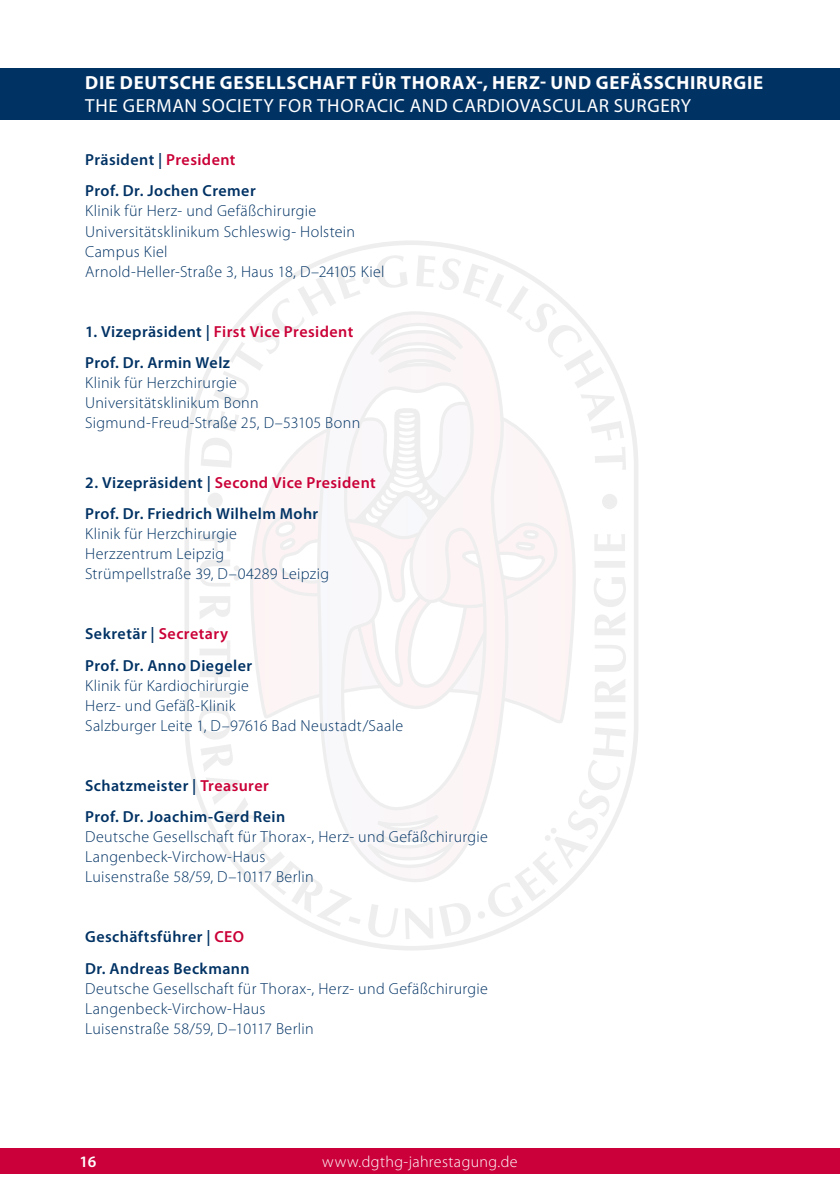
<style>
.page{position:relative;width:840px;height:1191px;background:#fff}
.page>*{position:absolute;margin:0;border:0;box-sizing:border-box;transform-origin:0 0}
.t1{font:700 19px "Myriad Pro";letter-spacing:.04em;color:#fff}
.t2{font:19px "Myriad Pro";letter-spacing:.035em;color:#fff}
.t3{font:300 16px/20px "Myriad Pro";letter-spacing:.02em;color:#003264}
.t4{font:600 16px/31.4px "Myriad Pro";letter-spacing:.025em;color:#003264}
.t5{font:300 16px "Myriad Pro";letter-spacing:.025em;color:#fff}
.t6{font:600 16px "Myriad Pro";color:#fff}
.s1{color:#ca0037}
</style>
<div class="page">
<svg style="left:199px;top:255px;width:426px;height:684px"></svg>
<svg style="left:317px;top:310px;width:192px;height:575px"></svg>
<div style="left:0;top:68px;width:839px;height:51px;background:#003264"></div>
<div style="left:0;top:1148px;width:839px;height:26px;background:#cb003a"></div>
<p class="t1" style="left:85px;top:70px;width:679px">DIE DEUTSCHE GESELLSCHAFT FÜR THORAX-, HERZ- UND GEFÄSSCHIRURGIE</p>
<p class="t2" style="left:85px;top:95px;width:607px">THE GERMAN SOCIETY FOR THORACIC AND CARDIOVASCULAR SURGERY</p>
<p class="t4" style="left:85px;top:144px;width:172px">Präsident | <span class="s1">President<br></span>Prof. Dr. Jochen Cremer</p>
<p class="t3" style="left:85px;top:201px;width:301px">Klinik für Herz- und Gefäßchirurgie Universitätsklinikum Schleswig- Holstein Campus Kiel<br>Arnold-Heller-Straße 3, Haus 18, D–24105 Kiel</p>
<p class="t4" style="left:85px;top:315px;width:269px">1. Vizepräsident | <span class="s1">First Vice President<br></span>Prof. Dr. Armin Welz</p>
<p class="t3" style="left:85px;top:372px;width:276px">Klinik für Herzchirurgie<br>Universitätsklinikum Bonn<br>Sigmund-Freud-Straße 25, D–53105 Bonn</p>
<p class="t4" style="left:85px;top:466px;width:292px">2. Vizepräsident | <span class="s1">Second Vice President<br></span>Prof. Dr. Friedrich Wilhelm Mohr</p>
<p class="t3" style="left:85px;top:524px;width:245px">Klinik für Herzchirurgie<br>Herzzentrum Leipzig<br>Strümpellstraße 39, D–04289 Leipzig</p>
<p class="t4" style="left:85px;top:618px;width:168px">Sekretär | <span class="s1">Secretary<br></span>Prof. Dr. Anno Diegeler</p>
<p class="t3" style="left:85px;top:675px;width:319px">Klinik für Kardiochirurgie<br>Herz- und Gefäß-Klinik<br>Salzburger Leite 1, D–97616 Bad Neustadt/Saale</p>
<p class="t4" style="left:85px;top:769px;width:201px">Schatzmeister | <span class="s1">Treasurer<br></span>Prof. Dr. Joachim-Gerd Rein</p>
<p class="t3" style="left:85px;top:826px;width:404px">Deutsche Gesellschaft für Thorax-, Herz- und Gefäßchirurgie<br>Langenbeck-Virchow-Haus<br>Luisenstraße 58/59, D–10117 Berlin</p>
<p class="t4" style="left:85px;top:920px;width:166px">Geschäftsführer | <span class="s1">CEO<br></span>Dr. Andreas Beckmann</p>
<p class="t3" style="left:85px;top:978px;width:404px">Deutsche Gesellschaft für Thorax-, Herz- und Gefäßchirurgie<br>Langenbeck-Virchow-Haus<br>Luisenstraße 58/59, D–10117 Berlin</p>
<p class="t6" style="left:79px;top:1151px;width:18px">16</p>
<p class="t5" style="left:322px;top:1152px;width:197px">www.dgthg-jahrestagung.de</p>
</div>
